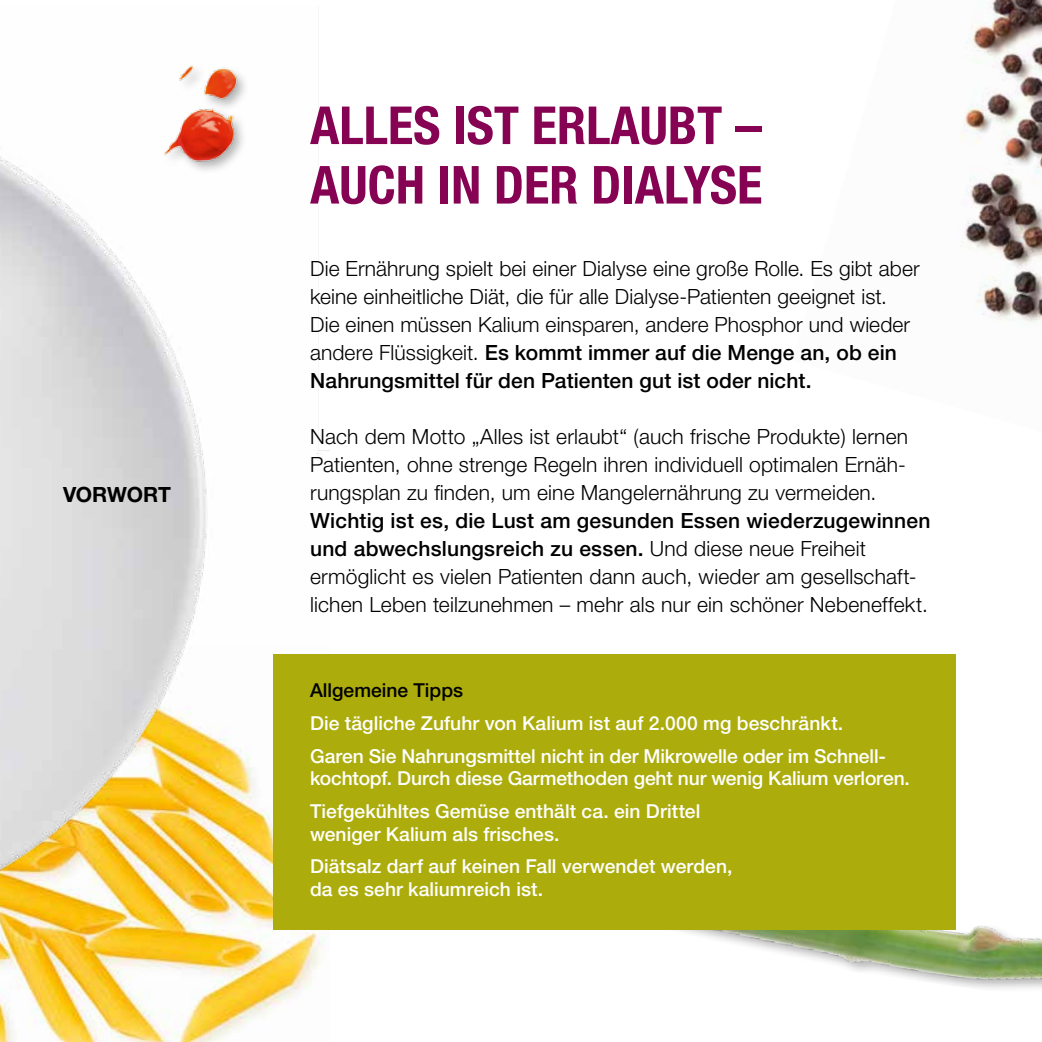
<style>
.page{position:relative;width:1042px;height:1042px;background:#fff}
.page>*{position:absolute;margin:0;border:0;box-sizing:border-box;transform-origin:0 0}
.t1{font:700 condensed 52.5px/59.5px "Helvetica Neue";color:#860253}
.t2{font:300 21px/28px "Helvetica Neue";letter-spacing:.005em;color:#000}
.t3{font:700 21px "Helvetica Neue";letter-spacing:-.005em;color:#000}
.t4{font:500 19.25px/32.7px "Helvetica Neue";color:#fff}
.t5{font:500 19.25px "Helvetica Neue";color:#000}
.s1{font-weight:500}
</style>
<div class="page">
<img style="left:960px;top:0;width:82px;height:323px">
<img style="left:0;top:65px;width:330px;height:582px">
<img style="left:0;top:647px;width:330px;height:395px">
<img style="left:373px;top:781px;width:669px;height:208px">
<div style="left:273px;top:654px;width:682px;height:275px;background:#acad0c"></div>
<p class="t3" style="left:63px;top:481px;width:109px">VORWORT</p>
<h1 class="t1" style="left:310px;top:95px;width:454px">ALLES IST ERLAUBT –<br>AUCH IN DER DIALYSE</h1>
<p class="t2" style="left:310px;top:254px;width:611px">Die Ernährung spielt bei einer Dialyse eine große Rolle. Es gibt aber keine einheitliche Diät, die für alle Dialyse-Patienten geeignet ist.<br>Die einen müssen Kalium einsparen, andere Phosphor und wieder andere Flüssigkeit. <span class="s1">Es kommt immer auf die Menge an, ob ein Nahrungsmittel für den Patienten gut ist oder nicht.</span></p>
<p class="t2" style="left:310px;top:422px;width:600px">Nach dem Motto „Alles ist erlaubt“ (auch frische Produkte) lernen<br>Patienten, ohne strenge Regeln ihren individuell optimalen Ernäh&shy;rungsplan zu finden, um eine Mangelernährung zu vermeiden.</p>
<p class="t2" style="left:310px;top:506px;width:622px"><span class="s1">Wichtig ist es, die Lust am gesunden Essen wiederzugewinnen und abwechslungsreich zu essen.</span> Und diese neue Freiheit ermöglicht es vielen Patienten dann auch, wieder am gesellschaft&shy;lichen Leben teilzunehmen – mehr als nur ein schöner Nebeneffekt.</p>
<p class="t5" style="left:310px;top:679px;width:154px">Allgemeine Tipps</p>
<p class="t4" style="left:310px;top:706px;width:577px">Die tägliche Zufuhr von Kalium ist auf 2.000 mg beschränkt.<br>Garen Sie Nahrungsmittel nicht in der Mikrowelle oder im Schnell-</p>
<p class="t4" style="left:310px;top:762px;width:601px">kochtopf. Durch diese Garmethoden geht nur wenig Kalium verloren.<br>Tiefgekühltes Gemüse enthält ca. ein Drittel</p>
<p class="t4" style="left:310px;top:817px;width:424px">weniger Kalium als frisches.<br>Diätsalz darf auf keinen Fall verwendet werden,</p>
<p class="t4" style="left:310px;top:873px;width:234px">da es sehr kaliumreich ist.</p>
</div>
